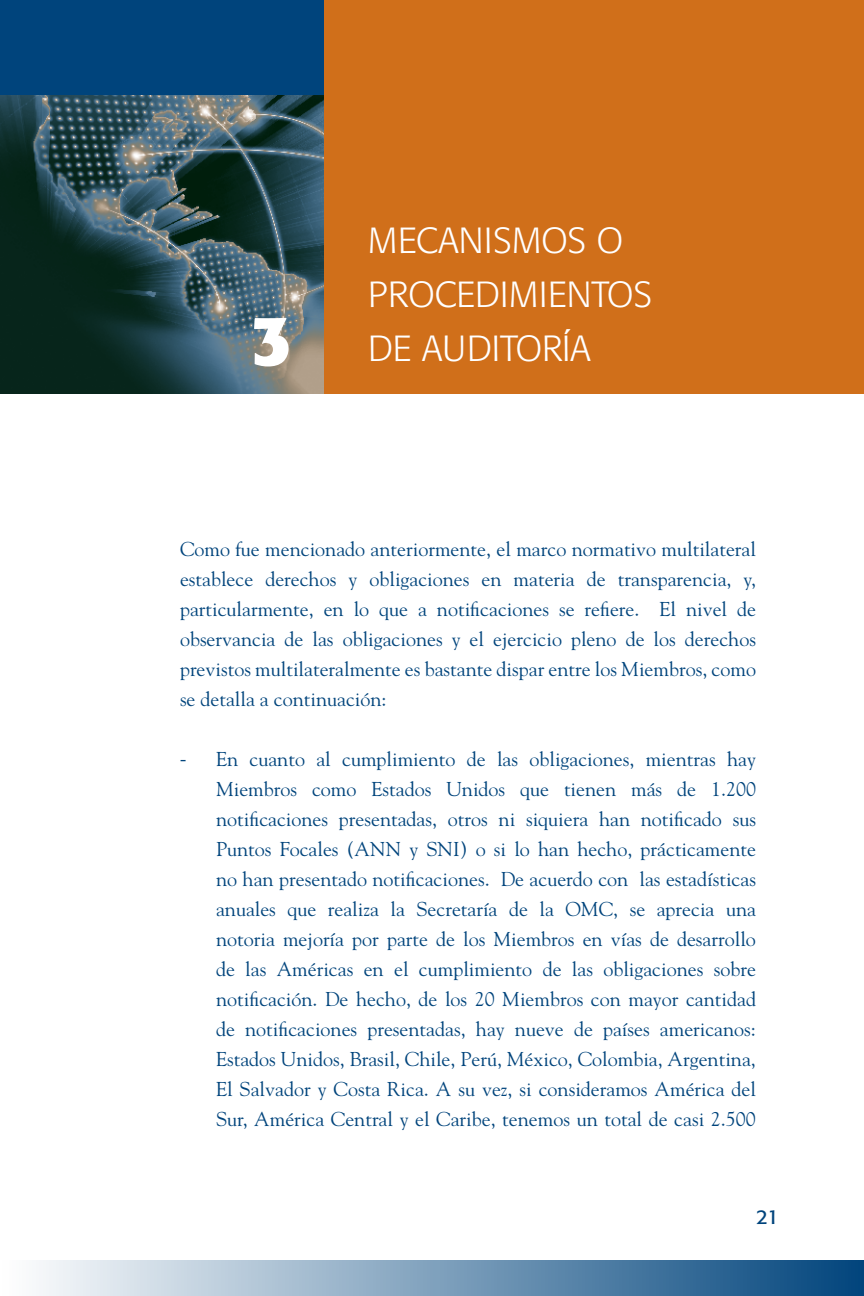
<style>
.page{position:relative;width:864px;height:1296px;background:#fff}
.page>*{position:absolute;margin:0;border:0;box-sizing:border-box;transform-origin:0 0}
.t1{font:300 36px "Formata";color:#fff}
.t2{font:20px/30px "Goudy";color:#00447c;text-align:justify}
.t3{font:20px "Formata";color:#00447c}
.s1{font-weight:700;font-size:70px}
.s2{font-family:"Myriad Pro"}
</style>
<div class="page">
<div style="left:2px;top:1260px;width:862px;height:36px;background:linear-gradient(to right,#fff,#01457c)"></div>
<div style="left:180px;top:0;width:684px;height:393px;background:#d06f1a"></div>
<div style="left:0;top:0;width:324px;height:98px;background:#00447c"></div>
<img style="left:0;top:95px;width:323px;height:298px">
<h1 class="t1" style="left:368px;top:219px;width:257px">MECANISMOS O</h1>
<h1 class="t1" style="left:368px;top:273px;width:286px">PROCEDIMIENTOS</h1>
<h1 class="t1" style="left:251px;top:327px;width:341px"><span class="s1">3</span> DE AUDITORÍA</h1>
<p class="t2" style="left:180px;top:533px;width:578px">Como fue mencionado anteriormente, el marco normativo multilateral establece derechos y obligaciones en materia de transparencia, y, particularmente, en lo que a notificaciones se refiere. El nivel de observancia de las obligaciones y el ejercicio pleno de los derechos previstos multilateralmente es bastante dispar entre los Miembros, como se detalla a continuación:</p>
<p class="t2" style="left:216px;top:743px;width:542px;text-indent:-36px"><span class="s2">-</span> En cuanto al cumplimiento de las obligaciones, mientras hay Miembros como Estados Unidos que tienen más de 1.200 notificaciones presentadas, otros ni siquiera han notificado sus Puntos Focales (ANN y SNI) o si lo han hecho, prácticamente no han presentado notificaciones. De acuerdo con las estadísticas anuales que realiza la Secretaría de la OMC, se aprecia una notoria mejoría por parte de los Miembros en vías de desarrollo de las Américas en el cumplimiento de las obligaciones sobre notificación. De hecho, de los 20 Miembros con mayor cantidad de notificaciones presentadas, hay nueve de países americanos:<br>Estados Unidos, Brasil, Chile, Perú, México, Colombia, Argentina, El Salvador y Costa Rica. A su vez, si consideramos América del Sur, América Central y el Caribe, tenemos un total de casi 2.500</p>
<p class="t3" style="left:756px;top:1205px;width:24px">21</p>
</div>
